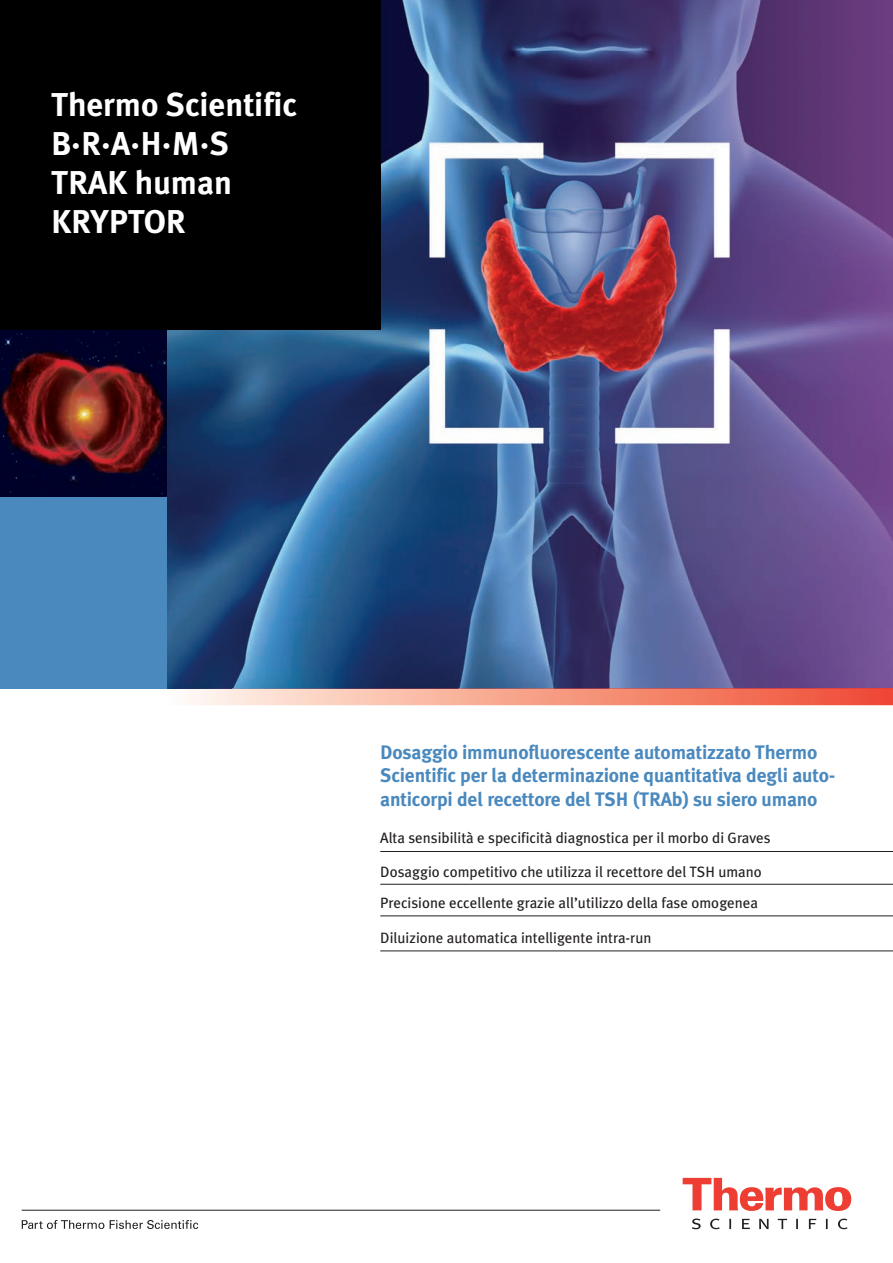
<style>
.page{position:relative;width:893px;height:1263px;background:#fff}
.page>*{position:absolute;margin:0;border:0;box-sizing:border-box;transform-origin:0 0}
.t1{font:700 33px/39px "Meta Plus";color:#fff}
.t2{font:700 19.5px/23.4px "Meta Plus";letter-spacing:-.01em;color:#4a89be}
.t3{font:15px/30.5px "Meta Plus";color:#231f20}
</style>
<div class="page">
<img style="left:166px;top:0;width:727px;height:689px">
<div style="left:0;top:0;width:166px;height:689px;background:#4a89be"></div>
<svg style="left:22px;top:1220px;width:82px;height:9px"></svg>
<svg style="left:110px;top:1220px;width:88px;height:9px"></svg>
<svg style="left:683px;top:1178px;width:168px;height:33px"></svg>
<svg style="left:692px;top:1218px;width:156px;height:11px"></svg>
<hr style="left:22px;top:1210px;width:638px;height:1px;background:#231f20">
<img style="left:0;top:330px;width:166px;height:167px">
<img style="left:189px;top:690px;width:704px;height:15px">
<img style="left:189px;top:689px;width:704px;height:1px">
<hr style="left:380px;top:851px;width:513px;height:1px;background:#231f20">
<hr style="left:380px;top:884px;width:513px;height:1px;background:#231f20">
<hr style="left:380px;top:915px;width:513px;height:1px;background:#231f20">
<hr style="left:380px;top:950px;width:513px;height:1px;background:#231f20">
<div style="left:0;top:0;width:380px;height:330px;background:#000001"></div>
<h1 class="t1" style="left:51px;top:85px;width:248px">Thermo Scientific<br>B·R·A·H·M·S<br>TRAK human<br>KRYPTOR</h1>
<h2 class="t2" style="left:380px;top:740px;width:457px">Dosaggio immunofluorescente automatizzato Thermo<br>Scientific per la determinazione quantitativa degli auto&shy;anticorpi del recettore del TSH (TRAb) su siero umano</h2>
<p class="t3" style="left:380px;top:823px;width:392px">Alta sensibilità e specificità diagnostica per il morbo di Graves</p>
<p class="t3" style="left:380px;top:856px;width:383px">Dosaggio competitivo che utilizza il recettore del TSH umano<br>Precisione eccellente grazie all’utilizzo della fase omogenea</p>
<p class="t3" style="left:380px;top:922px;width:273px">Diluizione automatica intelligente intra-run</p>
</div>
